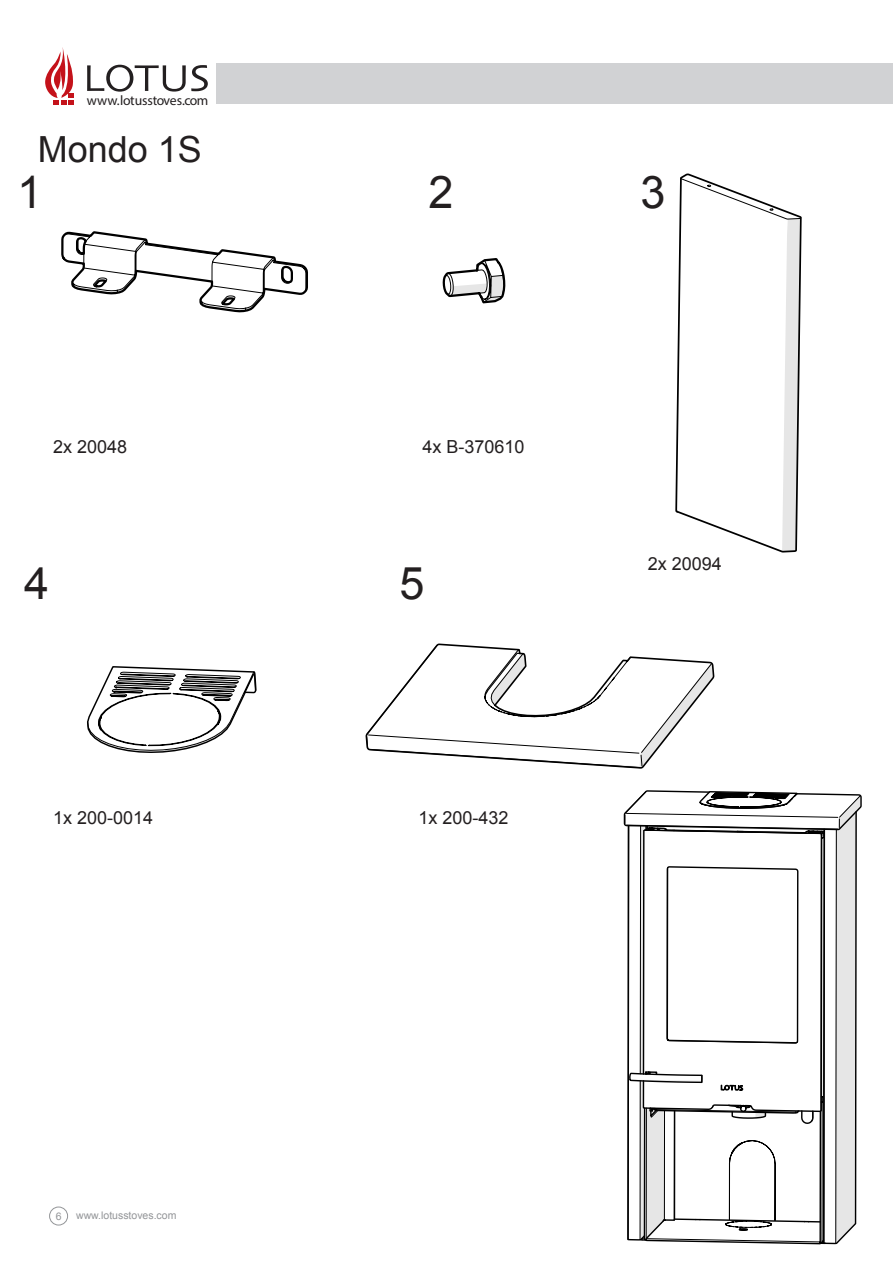
<style>
.page{position:relative;width:893px;height:1263px;background:#fff}
.page>*{position:absolute;margin:0;border:0;box-sizing:border-box;transform-origin:0 0}
.t1{font:45px "Arial";color:#231f20}
.t2{font:36px "Arial";color:#231f20}
.t3{font:18px "Arial";color:#231f20}
.t4{font:13.8px "Myriad Pro";letter-spacing:-.02em;color:#231f20}
.t5{font:10.5px "Arial";color:#939598}
</style>
<div class="page">
<div style="left:216px;top:64px;width:677px;height:40px;background:#d1d2d4"></div>
<div style="left:49px;top:1206px;width:19px;height:19px;border:1px solid #939598;border-radius:50%"></div>
<svg style="left:87px;top:65px;width:121px;height:27px"></svg>
<svg style="left:45px;top:47px;width:29px;height:58px"></svg>
<svg style="left:365px;top:643px;width:277px;height:126px"></svg>
<svg style="left:61px;top:231px;width:247px;height:82px"></svg>
<svg style="left:442px;top:258px;width:64px;height:46px"></svg>
<svg style="left:87px;top:666px;width:170px;height:87px"></svg>
<svg style="left:642px;top:63px;width:181px;height:706px"></svg>
<svg style="left:623px;top:790px;width:239px;height:455px"></svg>
<p class="t4" style="left:87px;top:92px;width:123px">www.lotusstoves.com</p>
<p class="t2" style="left:38px;top:125px;width:166px">Mondo 1S</p>
<p class="t1" style="left:17px;top:163px;width:27px">1</p>
<p class="t1" style="left:428px;top:163px;width:27px">2</p>
<p class="t1" style="left:641px;top:163px;width:27px">3</p>
<p class="t3" style="left:53px;top:435px;width:76px">2x 20048</p>
<p class="t3" style="left:422px;top:435px;width:104px">4x B-370610</p>
<p class="t1" style="left:24px;top:553px;width:27px">4</p>
<p class="t1" style="left:399px;top:553px;width:27px">5</p>
<p class="t3" style="left:53px;top:805px;width:102px">1x 200-0014</p>
<p class="t3" style="left:418px;top:805px;width:92px">1x 200-432</p>
<p class="t3" style="left:648px;top:552px;width:76px">2x 20094</p>
<p class="t5" style="left:56px;top:1209px;width:7px">6</p>
<p class="t5" style="left:76px;top:1208px;width:102px">www.lotusstoves.com</p>
</div>
